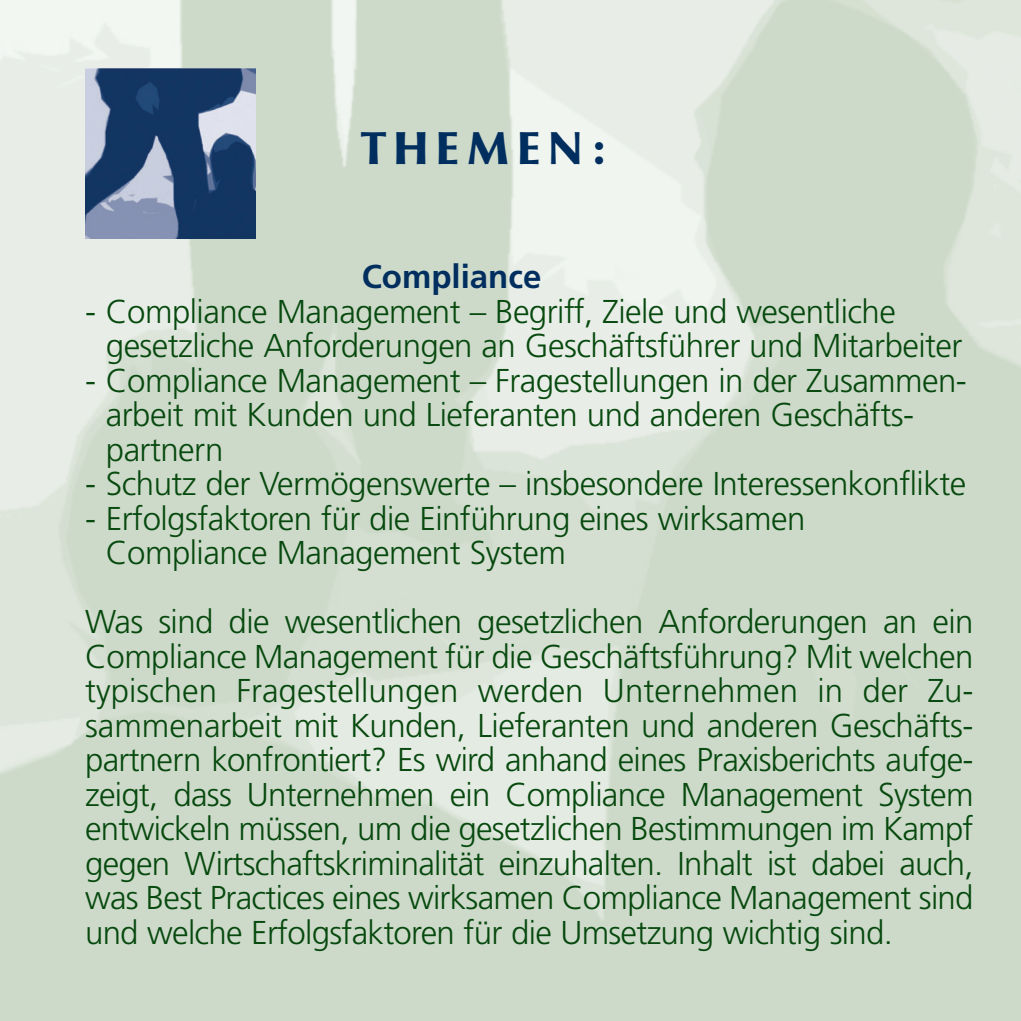
<style>
.page{position:relative;width:1021px;height:1021px;background:#fff}
.page>*{position:absolute;margin:0;border:0;box-sizing:border-box;transform-origin:0 0}
.t1{font:700 48px "October SB";letter-spacing:.145em;color:#002e5e}
.t2{font:300 33px/34.5px "Frutiger";letter-spacing:-.015em;color:#07490e}
.t3{font:700 33px "Frutiger";color:#002e5e}
</style>
<div class="page">
<img style="left:0;top:0;width:1020px;height:1020px">
<img style="left:85px;top:69px;width:170px;height:170px">
<h1 class="t1" style="left:361px;top:129px;width:250px">THEMEN:</h1>
<p class="t3" style="left:362px;top:263px;width:181px">Compliance</p>
<p class="t2" style="left:106px;top:296px;width:858px;text-indent:-21px">- Compliance Management – Begriff, Ziele und wesentliche gesetzliche Anforderungen an Geschäftsführer und Mitarbeiter</p>
<p class="t2" style="left:106px;top:365px;width:862px;text-indent:-21px">- Compliance Management – Fragestellungen in der Zusammen&shy;arbeit mit Kunden und Lieferanten und anderen Geschäfts&shy;partnern</p>
<p class="t2" style="left:85px;top:469px;width:882px">- Schutz der Vermögenswerte – insbesondere Interessenkonflikte</p>
<p class="t2" style="left:106px;top:503px;width:701px;text-indent:-21px">- Erfolgsfaktoren für die Einführung eines wirksamen<br>Compliance Management System</p>
<p class="t2" style="left:85px;top:607px;width:890px;text-align:justify">Was sind die wesentlichen gesetzlichen Anforderungen an ein Compliance Management für die Geschäftsführung? Mit welchen typischen Fragestellungen werden Unternehmen in der Zu&shy;sammenarbeit mit Kunden, Lieferanten und anderen Geschäfts&shy;partnern konfrontiert? Es wird anhand eines Praxisberichts aufge&shy;zeigt, dass Unternehmen ein Compliance Management System entwickeln müssen, um die gesetzlichen Bestimmungen im Kampf gegen Wirtschaftskriminalität einzuhalten. Inhalt ist dabei auch, was Best Practices eines wirksamen Compliance Management sind und welche Erfolgsfaktoren für die Umsetzung wichtig sind.</p>
</div>
